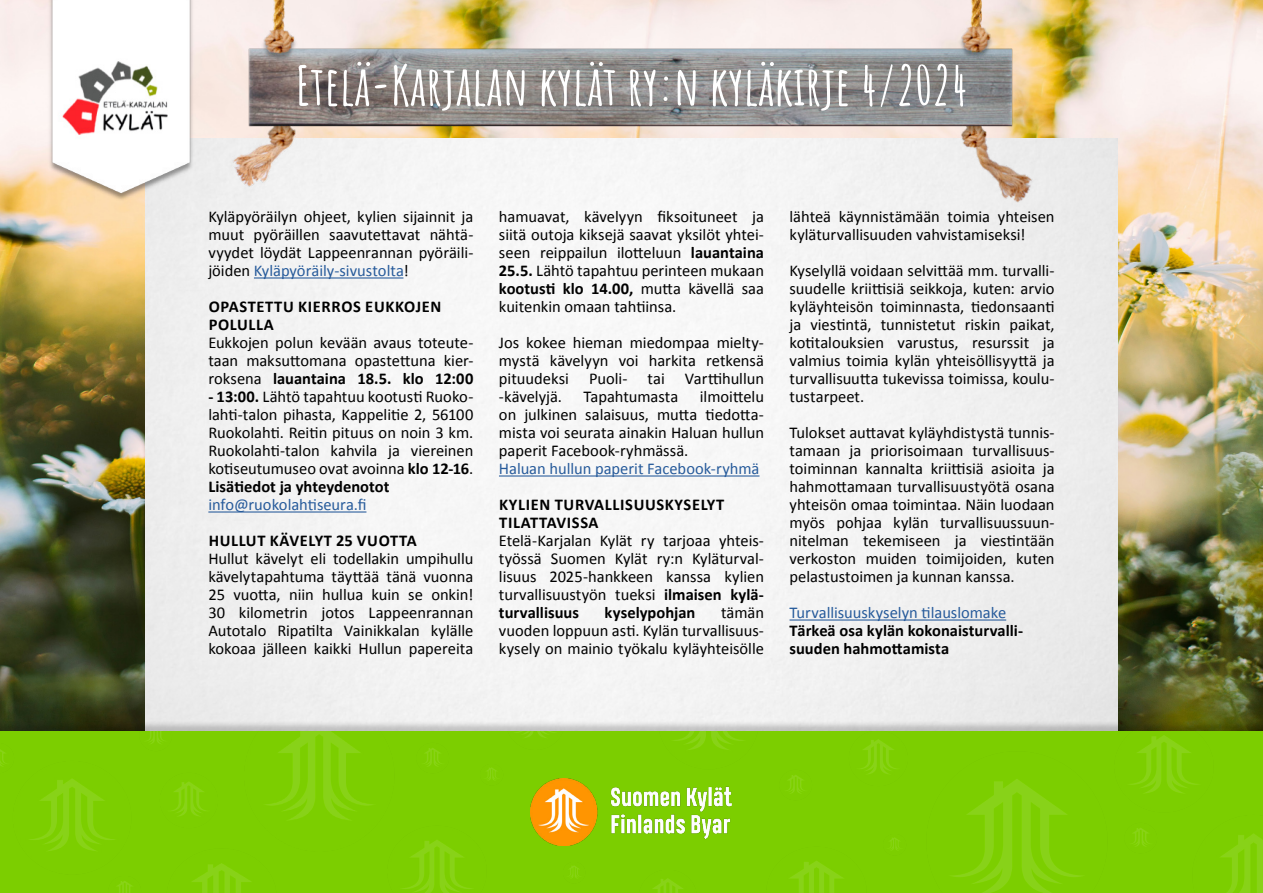
<style>
.page{position:relative;width:1263px;height:893px;background:#fff}
.page>*{position:absolute;margin:0;border:0;box-sizing:border-box;transform-origin:0 0}
.t1{font:700 54px "Amatic SC";color:#fff}
.t2{font:16.5px/18px "Calibri";letter-spacing:-.005em;color:#000;text-align:justify}
.t3{font:700 16.5px/18px "Calibri";letter-spacing:.04em;color:#000}
.t4{font:16.5px "Calibri";letter-spacing:-.005em;color:#275b9b}
.t5{font:700 16.5px/18px "Calibri";color:#000}
.t6{font:700 16.5px "Calibri";letter-spacing:.02em;color:#000}
.s1{color:#275b9b}
.s2{font-weight:700}
</style>
<div class="page">
<img style="left:0;top:0;width:1263px;height:720px">
<img style="left:0;top:0;width:145px;height:715px">
<div style="left:145px;top:213px;width:972px;height:507px;background:#f3f3f3"></div>
<img style="left:132px;top:0;width:999px;height:213px">
<img style="left:47px;top:0;width:148px;height:204px">
<div style="left:0;top:720px;width:1263px;height:173px;background:#000;opacity:.2"></div>
<div style="left:0;top:731px;width:1263px;height:162px;background:#7cce00"></div>
<img style="left:530px;top:779px;width:202px;height:67px">
<img style="left:902px;top:726px;width:227px;height:167px">
<img style="left:172px;top:782px;width:34px;height:34px">
<img style="left:861px;top:731px;width:53px;height:61px">
<img style="left:653px;top:878px;width:30px;height:15px">
<img style="left:516px;top:731px;width:39px;height:7px">
<img style="left:1120px;top:824px;width:28px;height:32px">
<img style="left:787px;top:775px;width:16px;height:18px">
<img style="left:890px;top:834px;width:18px;height:23px">
<img style="left:570px;top:866px;width:9px;height:12px">
<img style="left:487px;top:768px;width:9px;height:12px">
<img style="left:424px;top:748px;width:16px;height:18px">
<img style="left:119px;top:888px;width:11px;height:5px">
<img style="left:147px;top:731px;width:17px;height:13px">
<img style="left:266px;top:731px;width:107px;height:89px">
<img style="left:402px;top:840px;width:70px;height:53px">
<img style="left:646px;top:731px;width:98px;height:49px">
<img style="left:0;top:750px;width:132px;height:138px">
<img style="left:192px;top:863px;width:59px;height:30px">
<img style="left:790px;top:861px;width:53px;height:32px">
<img style="left:1221px;top:834px;width:42px;height:59px">
<img style="left:1101px;top:731px;width:97px;height:93px">
<hr style="left:254px;top:277px;width:149px;height:2px;background:#275b9b">
<hr style="left:208px;top:511px;width:158px;height:2px;background:#275b9b">
<hr style="left:499px;top:475px;width:260px;height:2px;background:#275b9b">
<hr style="left:789px;top:619px;width:217px;height:2px;background:#275b9b">
<h1 class="t1" style="left:296px;top:44px;width:673px">Etelä-Karjalan kylät ry:n kyläkirje 4/2024</h1>
<p class="t2" style="left:208px;top:207px;width:267px">Kyläpyöräilyn ohjeet, kylien sijainnit ja muut pyöräillen saavutettavat nähtä&shy;vyydet löydät Lappeenrannan pyöräili&shy;jöiden <span class="s1">Kyläpyöräily-sivustolta</span>!</p>
<p class="t3" style="left:209px;top:297px;width:234px">OPASTETTU KIERROS EUKKOJEN<br>POLULLA</p>
<p class="t2" style="left:208px;top:333px;width:267px">Eukkojen polun kevään avaus toteute&shy;taan maksuttomana opastettuna kier&shy;roksena <span class="s2">lauantaina 18.5. klo 12:00</span></p>
<p class="t2" style="left:208px;top:387px;width:267px"><span class="s2">- 13:00.</span> Lähtö tapahtuu kootusti Ruoko&shy;lahti-talon pihasta, Kappelitie 2, 56100<br>Ruokolahti. Reitin pituus on noin 3 km.<br>Ruokolahti-talon kahvila ja viereinen kotiseutumuseo ovat avoinna <span class="s2">klo 12-16</span>.<br><span class="s2">Lisätiedot ja yhteydenotot</span></p>
<p class="t4" style="left:208px;top:493px;width:160px">info@ruokolahtiseura.fi</p>
<p class="t3" style="left:209px;top:531px;width:210px">HULLUT KÄVELYT 25 VUOTTA</p>
<p class="t2" style="left:208px;top:549px;width:267px">Hullut kävelyt eli todellakin umpihullu kävelytapahtuma täyttää tänä vuonna 25 vuotta, niin hullua kuin se onkin!<br>30 kilometrin jotos Lappeenrannan Autotalo Ripatilta Vainikkalan kylälle kokoaa jälleen kaikki Hullun papereita</p>
<p class="t2" style="left:499px;top:207px;width:267px">hamuavat, kävelyyn fiksoituneet ja siitä outoja kiksejä saavat yksilöt yhtei&shy;seen reippailun ilotteluun <span class="s2">lauantaina 25.5.</span> Lähtö tapahtuu perinteen mukaan <span class="s2">kootusti klo 14.00,</span> mutta kävellä saa kuitenkin omaan tahtiinsa.</p>
<p class="t2" style="left:499px;top:333px;width:267px">Jos kokee hieman miedompaa mielty&shy;mystä kävelyyn voi harkita retkensä pituudeksi Puoli- tai Varttihullun -kävelyjä.</p>
<p class="t2" style="left:499px;top:387px;width:267px;text-indent:201px">ilmoittelu on julkinen salaisuus, mutta tiedotta&shy;mista voi seurata ainakin Haluan hullun paperit Facebook-ryhmässä.</p>
<p class="t4" style="left:499px;top:457px;width:262px">Haluan hullun paperit Facebook-ryhmä</p>
<p class="t3" style="left:499px;top:495px;width:227px">KYLIEN TURVALLISUUSKYSELYT<br>TILATTAVISSA</p>
<p class="t2" style="left:499px;top:531px;width:267px">Etelä-Karjalan Kylät ry tarjoaa yhteis&shy;työssä Suomen Kylät ry:n Kyläturval&shy;lisuus 2025-hankkeen kanssa kylien turvallisuustyön tueksi <span class="s2">ilmaisen kylä&shy;turvallisuus</span></p>
<p class="t2" style="left:584px;top:387px;width:96px">Tapahtumasta</p>
<p class="t6" style="left:604px;top:601px;width:92px">kyselypohjan</p>
<p class="t2" style="left:499px;top:603px;width:267px;text-indent:222px">tämän vuoden loppuun asti. Kylän turvallisuus&shy;kysely on mainio työkalu kyläyhteisölle</p>
<p class="t2" style="left:789px;top:207px;width:267px">lähteä käynnistämään toimia yhteisen kyläturvallisuuden vahvistamiseksi!</p>
<p class="t2" style="left:789px;top:261px;width:267px">Kyselyllä voidaan selvittää mm. turvalli&shy;suudelle kriittisiä seikkoja, kuten: arvio kyläyhteisön toiminnasta, tiedonsaanti ja viestintä, tunnistetut riskin paikat, kotitalouksien varustus, resurssit ja valmius toimia kylän yhteisöllisyyttä ja turvallisuutta tukevissa toimissa, koulu&shy;tustarpeet.</p>
<p class="t2" style="left:789px;top:423px;width:267px">Tulokset auttavat kyläyhdistystä tunnis&shy;tamaan ja priorisoimaan turvallisuus&shy;toiminnan kannalta kriittisiä asioita ja hahmottamaan turvallisuustyötä osana yhteisön omaa toimintaa. Näin luodaan myös pohjaa kylän turvallisuussuun&shy;nitelman tekemiseen ja viestintään verkoston muiden toimijoiden, kuten pelastustoimen ja kunnan kanssa.</p>
<p class="t4" style="left:789px;top:601px;width:218px">Turvallisuuskyselyn tilauslomake</p>
<p class="t5" style="left:789px;top:621px;width:235px">Tärkeä osa kylän kokonaisturvalli&shy;suuden hahmottamista</p>
</div>
